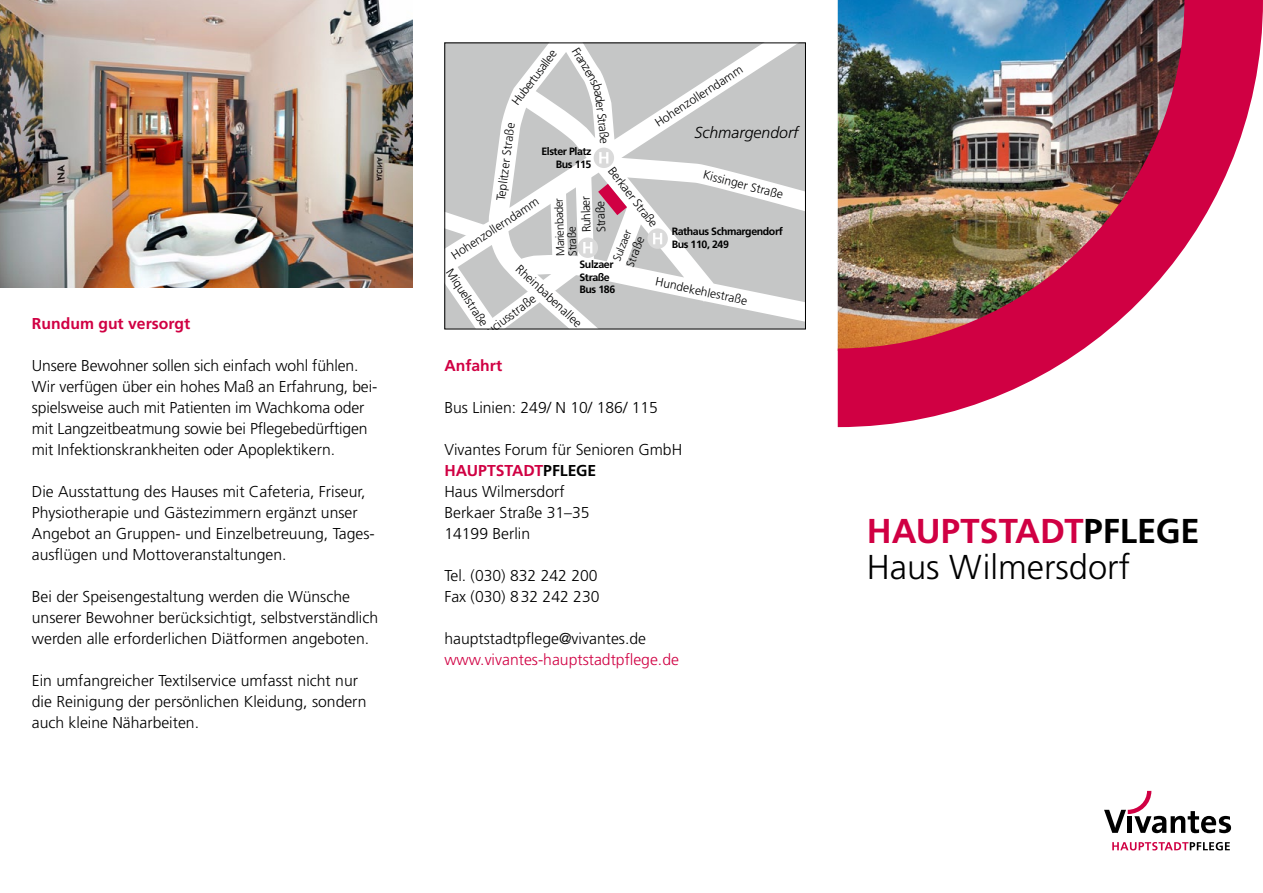
<style>
.page{position:relative;width:1263px;height:893px;background:#fff}
.page>*{position:absolute;margin:0;border:0;box-sizing:border-box;transform-origin:0 0}
.t1{font:300 34.5px/36.8px "Frutiger LT Std";color:#000}
.t2{font:italic 300 15.9px "Frutiger LT";color:#000}
.t3{font:300 15.75px/21px "Frutiger LT Std";color:#000}
.t4{font:300 15.75px "Frutiger LT Std";color:#d00043}
.t5{font:700 15.75px "Frutiger LT Std";color:#d00043}
.t6{font:300 12.15px/14.5px "Frutiger LT";color:#000}
.t7{font:300 11.55px/12.1px "Frutiger LT";color:#000}
.t8{font:300 11.25px/14.5px "Frutiger LT";color:#000}
.t9{font:700 10.65px/12.8px "Frutiger LT";letter-spacing:-.04em;color:#000}
.s1{font-size:12.15px}
.s2{font-weight:700;color:#d00043}
.s3{font-weight:700}
</style>
<div class="page">
<img style="left:838px;top:0;width:425px;height:427px">
<svg style="left:1104px;top:791px;width:127px;height:42px"></svg>
<svg style="left:1112px;top:842px;width:118px;height:8px"></svg>
<svg style="left:446px;top:45px;width:358px;height:282px;fill:#c5c6c6"></svg>
<div style="left:594px;top:148px;width:20px;height:20px;background:#dadada;border-radius:50%"></div>
<svg style="left:599px;top:152px;width:9px;height:12px"></svg>
<div style="left:647px;top:228px;width:21px;height:21px;background:#dadada;border-radius:50%"></div>
<svg style="left:653px;top:233px;width:9px;height:11px"></svg>
<svg style="left:446px;top:176px;width:181px;height:151px"></svg>
<div style="left:444px;top:43px;width:362px;height:286px;border:1px solid #000"></div>
<img style="left:0;top:0;width:412px;height:287px">
<svg style="left:590px;top:79px;width:16px;height:40px"></svg>
<p class="t5" style="left:32px;top:315px;width:160px">Rundum gut versorgt</p>
<p class="t3" style="left:32px;top:356px;width:347px">Unsere Bewohner sollen sich einfach wohl fühlen.<br>Wir verfügen über ein hohes Maß an Erfahrung, bei&shy;spielsweise auch mit Patienten im Wachkoma oder mit Langzeitbeatmung sowie bei Pflegebedürftigen mit Infektionskrankheiten oder Apoplektikern.</p>
<p class="t3" style="left:32px;top:482px;width:344px">Die Ausstattung des Hauses mit Cafeteria, Friseur, Physiotherapie und Gästezimmern ergänzt unser Angebot an Gruppen- und Einzelbetreuung, Tages&shy;ausflügen und Mottoveranstaltungen.</p>
<p class="t3" style="left:32px;top:587px;width:348px">Bei der Speisengestaltung werden die Wünsche unserer Bewohner berücksichtigt, selbstverständlich werden alle erforderlichen Diätformen angeboten.</p>
<p class="t3" style="left:32px;top:671px;width:336px">Ein umfangreicher Textilservice umfasst nicht nur die Reinigung der persönlichen Kleidung, sondern auch kleine Näharbeiten.</p>
<p class="t6" style="left:581px;top:45px;width:38px;rotate:59deg">Franzen</p>
<p class="t6" style="left:509px;top:100px;width:68px;rotate:-53deg">Hubertusallee</p>
<p class="t6" style="left:652px;top:118px;width:103px;rotate:-33deg">Hohenzollerndamm</p>
<p class="t6" style="left:609px;top:118px;width:26px;rotate:84deg">traße</p>
<p class="t6" style="left:494px;top:200px;width:80px;rotate:-83deg">Teplitzer Straße</p>
<p class="t2" style="left:694px;top:124px;width:106px">Schmargendorf</p>
<p class="t9" style="left:541px;top:145px;width:52px;text-align:right">Elster Platz<br>Bus 115</p>
<p class="t6" style="left:616px;top:164px;width:74px;rotate:52deg">Berkaer Straße</p>
<p class="t6" style="left:705px;top:167px;width:84px;rotate:15deg">Kissinger Straße</p>
<p class="t7" style="left:555px;top:256px;width:60px;rotate:-92deg">Marienbader<br>Straße</p>
<p class="t6" style="left:580px;top:233px;width:38px;rotate:-92deg">Ruhlaer<br>Straße</p>
<p class="t6" style="left:448px;top:250px;width:103px;rotate:-33deg">Hohenzollerndamm</p>
<p class="t9" style="left:672px;top:225px;width:113px">Rathaus Schmargendorf<br>Bus 110, 249</p>
<p class="t8" style="left:609px;top:258px;width:34px;rotate:-68deg">Sulzaer<br>Str<span class="s1">aße</span></p>
<p class="t9" style="left:579px;top:258px;width:37px">Sulzaer<br>Straße<br>Bus 186</p>
<p class="t6" style="left:523px;top:262px;width:86px;rotate:43deg">Rheinbabenallee</p>
<p class="t6" style="left:455px;top:266px;width:68px;rotate:57deg">Miquelstraße</p>
<p class="t6" style="left:657px;top:274px;width:95px;rotate:12deg">Hundekehlestraße</p>
<p class="t6" style="left:479px;top:329px;width:65px;rotate:-36deg">Luciusstraße</p>
<p class="t5" style="left:444px;top:357px;width:59px">Anfahrt</p>
<p class="t3" style="left:444px;top:398px;width:215px">Bus Linien: 249/ N 10/ 186/ 115</p>
<p class="t3" style="left:444px;top:440px;width:239px">Vivantes Forum für Senioren GmbH<br><span class="s2">Hauptstadt</span><span class="s3">pflege<br></span>Haus Wilmersdorf<br>Berkaer Straße 31–35<br>14199 Berlin</p>
<p class="t3" style="left:444px;top:566px;width:157px">Tel. (030) 832 242 200<br>Fax (030) 832 242 230</p>
<p class="t3" style="left:444px;top:629px;width:203px">hauptstadtpflege@vivantes.de</p>
<p class="t4" style="left:444px;top:651px;width:236px">www.vivantes-hauptstadtpflege.de</p>
<h1 class="t1" style="left:867px;top:513px;width:334px"><span class="s2">Hauptstadt</span><span class="s3">pflege<br></span>Haus Wilmersdorf</h1>
</div>
